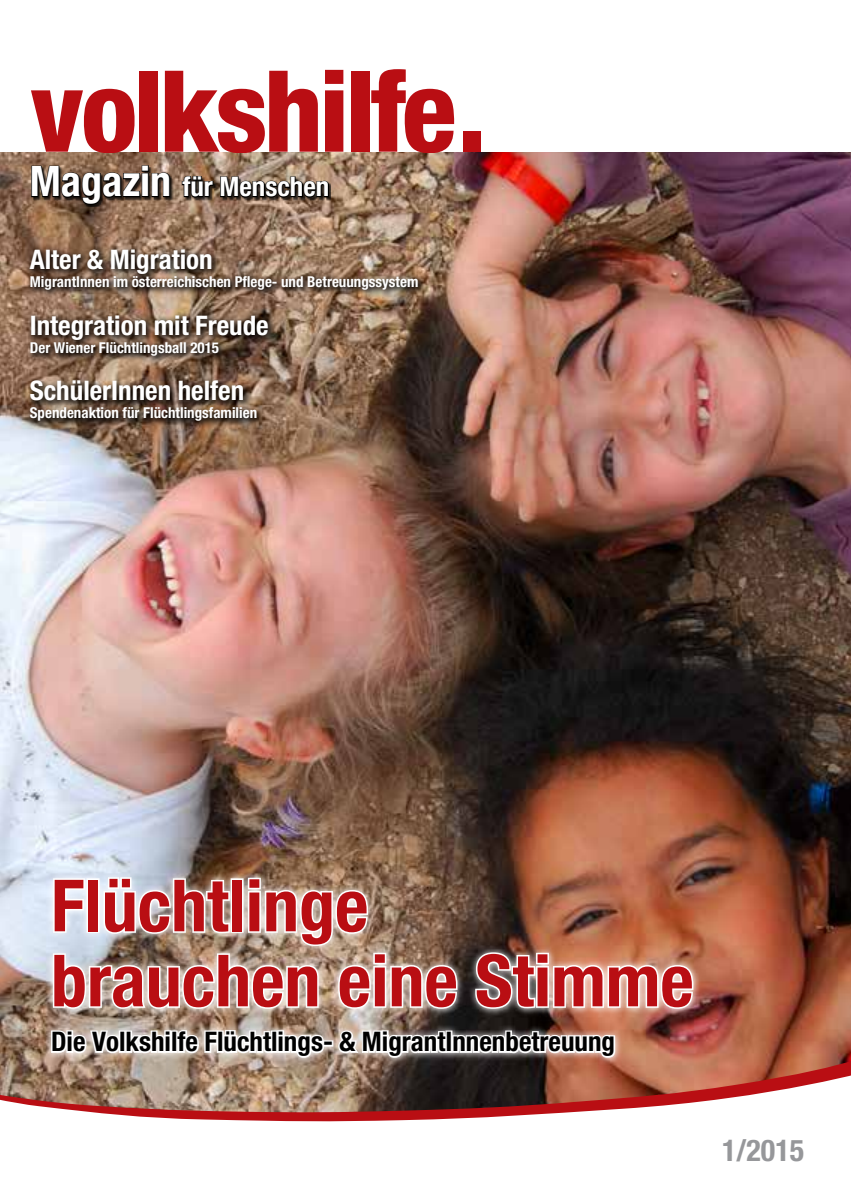
<style>
.page{position:relative;width:851px;height:1191px;background:#fff}
.page>*{position:absolute;margin:0;border:0;box-sizing:border-box;transform-origin:0 0}
.t1{font:700 condensed 72px/75px "Helvetica Neue";color:#b90e13}
.t2{font:700 condensed 30px "Helvetica Neue";color:#96979a}
.t3{font:700 condensed 27px "Helvetica Neue";color:#fff}
.t4{font:700 condensed 27px "Helvetica Neue";color:#000}
.t5{font:700 condensed 15px "Helvetica Neue";color:#fff}
.s1{font-size:42px}
</style>
<div class="page">
<img style="left:0;top:152px;width:850px;height:898px">
<svg style="left:31px;top:89px;width:104px;height:64px"></svg>
<div style="left:139px;top:71px;width:19px;height:81px;background:#b90e13"></div>
<svg style="left:165px;top:71px;width:153px;height:82px"></svg>
<svg style="left:325px;top:70px;width:18px;height:82px"></svg>
<div style="left:351px;top:71px;width:18px;height:81px;background:#b90e13"></div>
<svg style="left:371px;top:69px;width:155px;height:84px"></svg>
<div style="left:463px;top:131px;width:18px;height:21px;background:#b90e13"></div>
<img style="left:0;top:1050px;width:850px;height:72px">
<div style="left:25px;top:245px;width:401px;height:184px;background:#000;opacity:.75"></div>
<div style="left:33px;top:167px;width:298px;height:40px;background:#000;opacity:.75"></div>
<svg style="left:30px;top:165px;width:141px;height:41px;background:#463529"></svg>
<svg style="left:181px;top:167px;width:148px;height:39px;background:#675444"></svg>
<img style="left:43px;top:869px;width:657px;height:196px">
<img style="left:50px;top:876px;width:644px;height:199px">
<h3 class="t3" style="left:30px;top:170px;width:301px"><span class="s1">Magazin</span> für Menschen</h3>
<h3 class="t3" style="left:30px;top:243px;width:184px">Alter &amp; Migration</h3>
<p class="t5" style="left:30px;top:273px;width:390px">MigrantInnen im österreichischen Pflege- und Betreuungssystem</p>
<h3 class="t3" style="left:30px;top:309px;width:240px">Integration mit Freude</h3>
<p class="t5" style="left:30px;top:338px;width:191px">Der Wiener Flüchtlingsball 2015</p>
<h3 class="t3" style="left:30px;top:374px;width:216px">SchülerInnen helfen</h3>
<p class="t5" style="left:30px;top:403px;width:229px">Spendenaktion für Flüchtlingsfamilien</p>
<h1 class="t1" style="left:51px;top:867px;width:644px">Flüchtlinge<br>brauchen eine Stimme</h1>
<h3 class="t4" style="left:51px;top:1025px;width:565px">Die Volkshilfe Flüchtlings- &amp; MigrantInnenbetreuung</h3>
<h2 class="t2" style="left:722px;top:1132px;width:83px">1/2015</h2>
</div>
